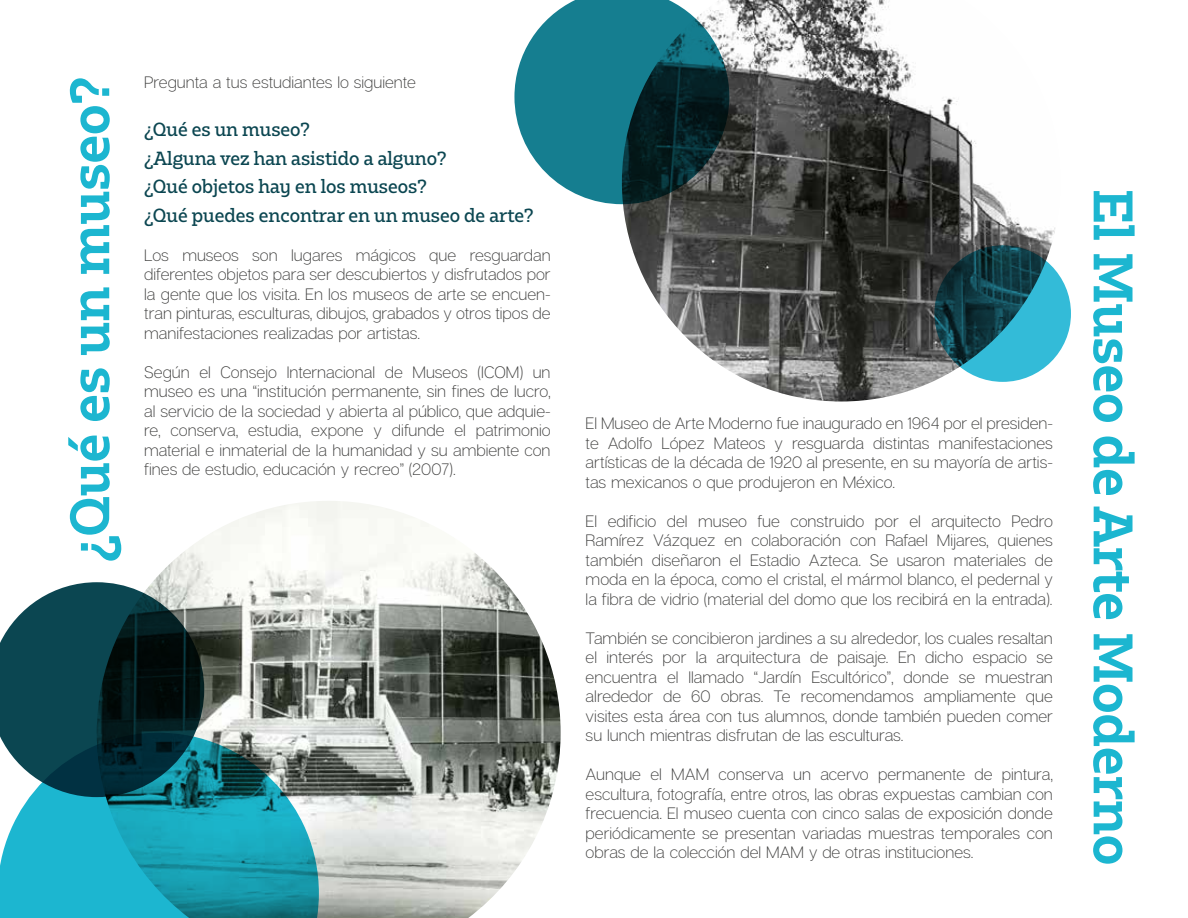
<style>
.page{position:relative;width:1188px;height:918px;background:#fff}
.page>*{position:absolute;margin:0;border:0;box-sizing:border-box;transform-origin:0 0}
.t1{font:700 52.5px "Bw Glenn Slab";color:#1cb6d0}
.t2{font:500 18px/28.5px "Bw Glenn Slab";color:#0b4651}
.t3{font:300 16.5px/19.5px "Articulat CF";color:#3c3c3b;text-align:justify}
</style>
<div class="page">
<img style="left:622px;top:0;width:438px;height:402px">
<svg style="left:934px;top:245px;width:137px;height:137px;background:#1f7283"></svg>
<svg style="left:514px;top:0;width:215px;height:204px;background:#33747f"></svg>
<img style="left:153px;top:501px;width:408px;height:417px">
<svg style="left:0;top:582px;width:204px;height:151px;background:#23474d"></svg>
<svg style="left:0;top:733px;width:319px;height:185px;background:#2a93a3"></svg>
<h1 class="t1" style="left:56px;top:562px;width:487px;rotate:-90deg">¿Qué es un museo?</h1>
<p class="t3" style="left:144px;top:73px;width:273px">Pregunta a tus estudiantes lo siguiente</p>
<p class="t2" style="left:144px;top:115px;width:391px">¿Qué es un museo?<br>¿Alguna vez han asistido a alguno?<br>¿Qué objetos hay en los museos?<br>¿Qué puedes encontrar en un museo de arte?</p>
<p class="t3" style="left:144px;top:245px;width:408px">Los museos son lugares mágicos que resguardan diferentes objetos para ser descubiertos y disfrutados por la gente que los visita. En los museos de arte se encuen&shy;tran pinturas, esculturas, dibujos, grabados y otros tipos de manifestaciones realizadas por artistas.</p>
<p class="t3" style="left:144px;top:362px;width:408px">Según el Consejo Internacional de Museos (ICOM) un museo es una “institución permanente, sin fines de lucro, al servicio de la sociedad y abierta al público, que adquie&shy;re, conserva, estudia, expone y difunde el patrimonio material e inmaterial de la humanidad y su ambiente con fines de estudio, educación y recreo” (2007).</p>
<p class="t3" style="left:586px;top:414px;width:469px">El Museo de Arte Moderno fue inaugurado en 1964 por el presiden&shy;te Adolfo López Mateos y resguarda distintas manifestaciones artísticas de la década de 1920 al presente, en su mayoría de artis&shy;tas mexicanos o que produjeron en México.</p>
<p class="t3" style="left:586px;top:512px;width:469px">El edificio del museo fue construido por el arquitecto Pedro Ramírez Vázquez en colaboración con Rafael Mijares, quienes también diseñaron el Estadio Azteca. Se usaron materiales de moda en la época, como el cristal, el mármol blanco, el pedernal y la fibra de vidrio (material del domo que los recibirá en la entrada).</p>
<p class="t3" style="left:586px;top:629px;width:469px">También se concibieron jardines a su alrededor, los cuales resaltan el interés por la arquitectura de paisaje. En dicho espacio se encuentra el llamado “Jardín Escultórico”, donde se muestran alrededor de 60 obras. Te recomendamos ampliamente que visites esta área con tus alumnos, donde también pueden comer su lunch mientras disfrutan de las esculturas.</p>
<p class="t3" style="left:586px;top:765px;width:469px">Aunque el MAM conserva un acervo permanente de pintura, escultura, fotografía, entre otros, las obras expuestas cambian con frecuencia. El museo cuenta con cinco salas de exposición donde periódicamente se presentan variadas muestras temporales con obras de la colección del MAM y de otras instituciones.</p>
<h1 class="t1" style="left:1147px;top:189px;width:678px;rotate:90deg">El Museo de Arte Moderno</h1>
</div>
